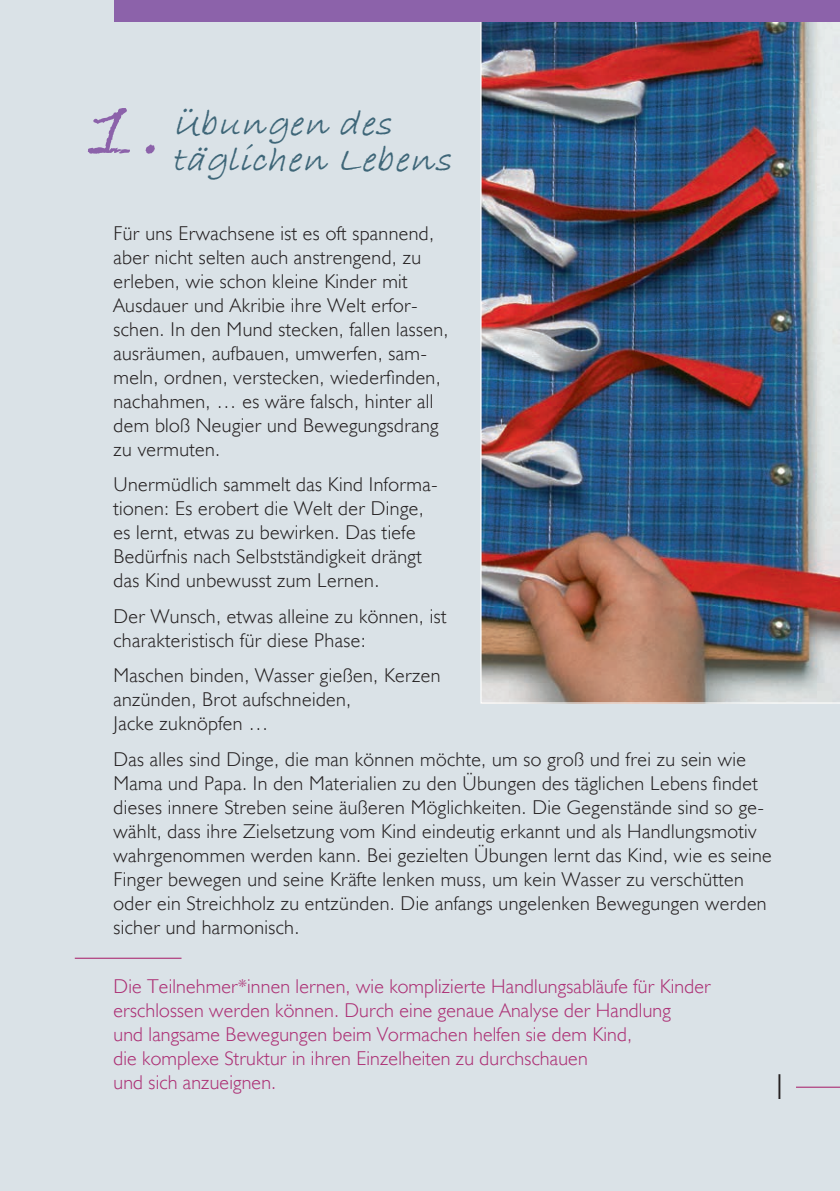
<style>
.page{position:relative;width:840px;height:1191px;background:#fff}
.page>*{position:absolute;margin:0;border:0;box-sizing:border-box;transform-origin:0 0}
.t1{font:italic 300 92px "Monti";color:#8c62aa}
.t2{font:italic 300 36px/36px "Monti";letter-spacing:.02em;color:#3e6678}
.t3{font:300 36px "Humanist 521 BT";color:#231f20}
.t4{font:300 20px/24px "Humanist 521 BT";letter-spacing:.02em;color:#231f20}
.t5{font:300 20px/24px "Humanist 521 BT";letter-spacing:.01em;color:#ac2f74}
</style>
<div class="page">
<div style="left:0;top:0;width:839px;height:1191px;background:#dae2e7"></div>
<img style="left:480px;top:22px;width:359px;height:681px">
<hr style="left:75px;top:957px;width:106px;height:1px;background:#ac2f74">
<div style="left:115px;top:0;width:724px;height:22px;background:#8c62aa"></div>
<hr style="left:795px;top:1086px;width:44px;height:1px;background:#ac2f74">
<h1 class="t1" style="left:90px;top:57px;width:74px">1.</h1>
<h2 class="t2" style="left:174px;top:104px;width:280px">Übungen des täglichen Lebens</h2>
<p class="t4" style="left:113px;top:221px;width:336px">Für uns Erwachsene ist es oft spannend, aber nicht selten auch anstrengend, zu erleben, wie schon kleine Kinder mit Ausdauer und Akribie ihre Welt erfor&shy;schen. In den Mund stecken, fallen lassen, ausräumen, aufbauen, umwerfen, sam&shy;meln, ordnen, verstecken, wiederfinden, nachahmen, … es wäre falsch, hinter all dem bloß Neugier und Bewegungsdrang zu vermuten.</p>
<p class="t4" style="left:113px;top:472px;width:323px">Unermüdlich sammelt das Kind Informa&shy;tionen: Es erobert die Welt der Dinge, es lernt, etwas zu bewirken. Das tiefe Bedürfnis nach Selbstständigkeit drängt das Kind unbewusst zum Lernen.</p>
<p class="t4" style="left:113px;top:603px;width:334px">Der Wunsch, etwas alleine zu können, ist charakteristisch für diese Phase:</p>
<p class="t4" style="left:113px;top:663px;width:328px">Maschen binden, Wasser gießen, Kerzen anzünden, Brot aufschneiden,<br>Jacke zuknöpfen …</p>
<p class="t4" style="left:113px;top:746px;width:659px">Das alles sind Dinge, die man können möchte, um so groß und frei zu sein wie Mama und Papa. In den Materialien zu den Übungen des täglichen Lebens findet dieses innere Streben seine äußeren Möglichkeiten. Die Gegenstände sind so ge&shy;wählt, dass ihre Zielsetzung vom Kind eindeutig erkannt und als Handlungsmotiv wahrgenommen werden kann. Bei gezielten Übungen lernt das Kind, wie es seine Finger bewegen und seine Kräfte lenken muss, um kein Wasser zu verschütten oder ein Streichholz zu entzünden. Die anfangs ungelenken Bewegungen werden sicher und harmonisch.</p>
<p class="t5" style="left:113px;top:973px;width:598px">Die Teilnehmer*innen lernen, wie komplizierte Handlungsabläufe für Kinder erschlossen werden können. Durch eine genaue Analyse der Handlung<br>und langsame Bewegungen beim Vormachen helfen sie dem Kind,<br>die komplexe Struktur in ihren Einzelheiten zu durchschauen<br>und sich anzueignen.</p>
<h2 class="t3" style="left:769px;top:1064px;width:20px">1</h2>
</div>
